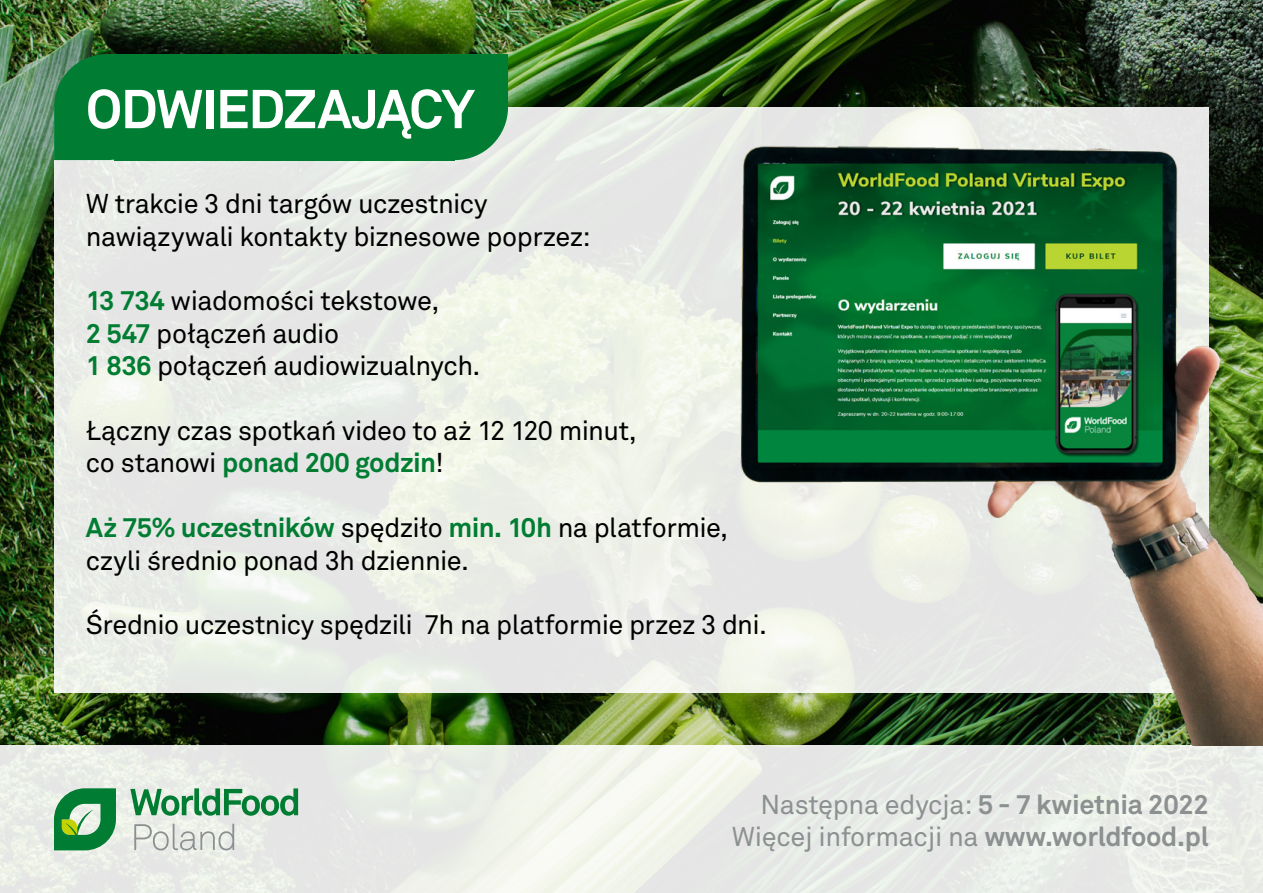
<style>
.page{position:relative;width:1263px;height:893px;background:#fff}
.page>*{position:absolute;margin:0;border:0;box-sizing:border-box;transform-origin:0 0}
.t1{font:700 54px "Akkurat Pro";letter-spacing:-.03em;color:#fff}
.t2{font:27px/32.4px "Akkurat Pro";letter-spacing:-.02em;color:#000}
.t3{font:27px/32.4px "Akkurat Pro";letter-spacing:-.01em;color:#8c9090;text-align:right}
.s1{font-weight:700;color:#007d32}
.s2{font-weight:700}
</style>
<div class="page">
<img style="left:0;top:0;width:650px;height:746px">
<div style="left:0;top:746px;width:1263px;height:147px;background:linear-gradient(to right,#eaede7,#ebede9)"></div>
<svg style="left:130px;top:788px;width:168px;height:28px"></svg>
<svg style="left:54px;top:788px;width:62px;height:62px"></svg>
<svg style="left:134px;top:824px;width:100px;height:26px"></svg>
<div style="left:54px;top:107px;width:1155px;height:586px;background:linear-gradient(to bottom,#e9ebe7,#ebeee7)"></div>
<svg style="left:54px;top:54px;width:61px;height:106px"></svg>
<div style="left:115px;top:54px;width:340px;height:106px;background:#007d32"></div>
<svg style="left:455px;top:54px;width:53px;height:106px"></svg>
<img style="left:650px;top:0;width:613px;height:746px">
<h1 class="t1" style="left:86px;top:76px;width:391px">ODWIEDZAJĄCY</h1>
<p class="t2" style="left:86px;top:188px;width:506px">W trakcie 3 dni targów uczestnicy nawiązywali kontakty biznesowe poprzez:</p>
<p class="t2" style="left:86px;top:285px;width:396px"><span class="s1">13 734</span> wiadomości tekstowe,<br><span class="s1">2 547</span> połączeń audio<br><span class="s1">1 836</span> połączeń audiowizualnych.</p>
<p class="t2" style="left:86px;top:415px;width:552px">Łączny czas spotkań video to aż 12 120 minut, co stanowi <span class="s1">ponad 200 godzin</span>!</p>
<p class="t2" style="left:86px;top:512px;width:644px"><span class="s1">Aż 75% uczestników</span> spędziło <span class="s1">min. 10h</span> na platformie, czyli średnio ponad 3h dziennie.</p>
<p class="t2" style="left:86px;top:609px;width:682px">Średnio uczestnicy spędzili 7h na platformie przez 3 dni.</p>
<p class="t3" style="left:732px;top:789px;width:479px">Następna edycja: <span class="s2">5 - 7 kwietnia 2022<br></span>Więcej informacji na <span class="s2">www.worldfood.pl</span></p>
</div>
